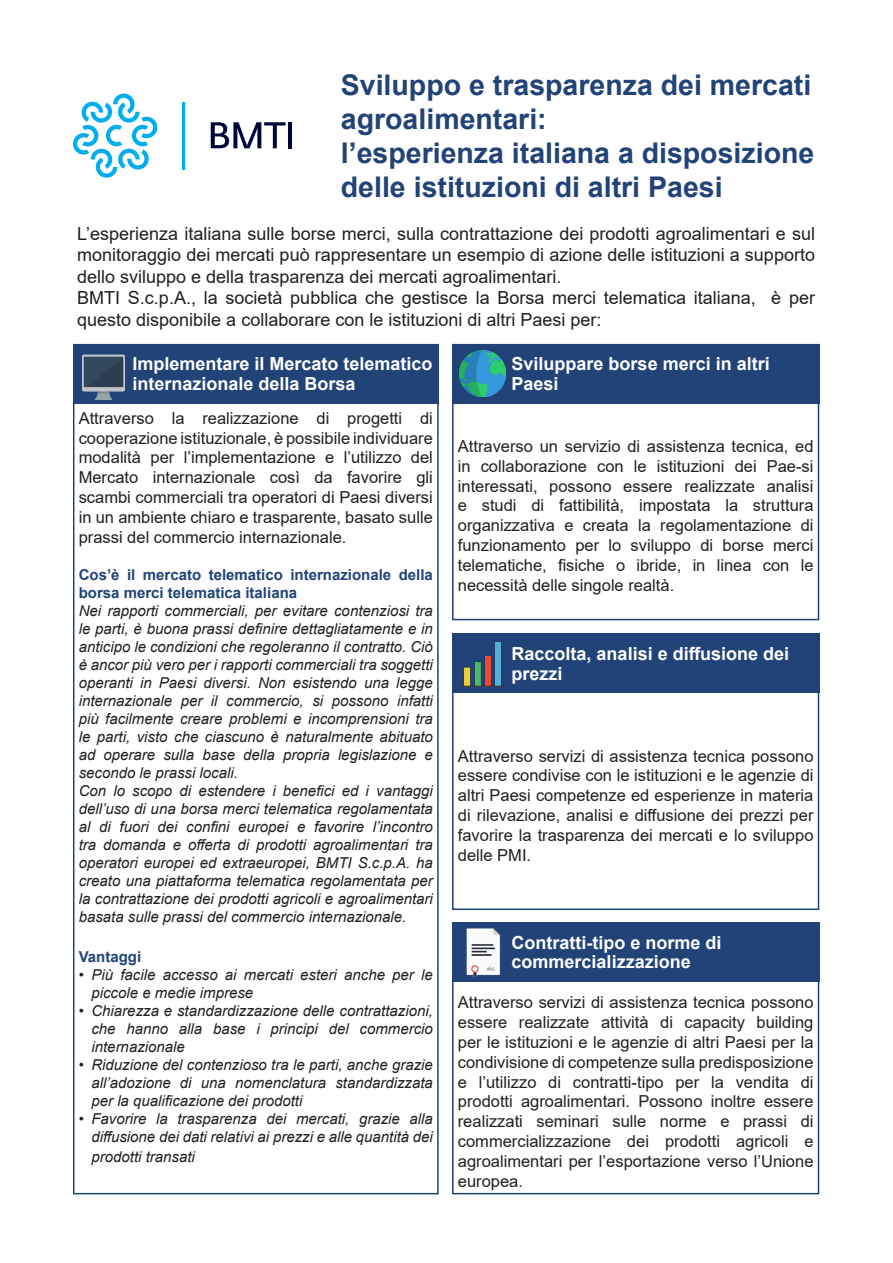
<style>
.page{position:relative;width:893px;height:1263px;background:#fff}
.page>*{position:absolute;margin:0;border:0;box-sizing:border-box;transform-origin:0 0}
.t1{font:700 28.5px/34.2px "Arial";color:#214378}
.t2{font:18px/21.6px "Arial";color:#231f20;text-align:justify}
.t3{font:700 18px/19.5px "Arial";color:#fff}
.t4{font:16.5px/19.8px "Arial";color:#231f20;text-align:justify}
.t5{font:italic 15px/18px "Arial";color:#231f20;text-align:justify}
.t6{font:700 15px/18px "Arial";color:#214378}
</style>
<div class="page">
<div style="left:452px;top:344px;width:367px;height:276px;border:2px solid #214378"></div>
<div style="left:73px;top:344px;width:366px;height:59px;background:#214378"></div>
<div style="left:452px;top:344px;width:367px;height:59px;background:#214378"></div>
<div style="left:452px;top:634px;width:367px;height:276px;border:2px solid #214378"></div>
<div style="left:452px;top:634px;width:367px;height:59px;background:#214378"></div>
<div style="left:452px;top:922px;width:367px;height:272px;border:2px solid #214378"></div>
<div style="left:452px;top:922px;width:367px;height:59px;background:#214378"></div>
<img style="left:82px;top:354px;width:43px;height:45px">
<img style="left:459px;top:350px;width:47px;height:47px">
<img style="left:461px;top:642px;width:42px;height:44px">
<img style="left:466px;top:928px;width:34px;height:49px">
<svg style="left:211px;top:122px;width:75px;height:26px"></svg>
<hr style="left:288px;top:122px;width:4px;height:26px;background:#000539">
<svg style="left:73px;top:94px;width:84px;height:84px"></svg>
<hr style="left:182px;top:102px;width:3px;height:67px;background:#00aeef">
<p class="t1" style="left:341px;top:68px;width:472px">Sviluppo e trasparenza dei mercati agroalimentari:</p>
<p class="t1" style="left:341px;top:136px;width:475px">l’esperienza italiana a disposizione delle istituzioni di altri Paesi</p>
<p class="t2" style="left:77px;top:222px;width:739px">L’esperienza italiana sulle borse merci, sulla contrattazione dei prodotti agroalimentari e sul monitoraggio dei mercati può rappresentare un esempio di azione delle istituzioni a supporto dello sviluppo e della trasparenza dei mercati agroalimentari.</p>
<p class="t2" style="left:77px;top:287px;width:739px">BMTI S.c.p.A., la società pubblica che gestisce la Borsa merci telematica italiana, è per questo disponibile a collaborare con le istituzioni di altri Paesi per:</p>
<p class="t3" style="left:512px;top:354px;width:260px">Sviluppare borse merci in altri<br>Paesi</p>
<p class="t3" style="left:132px;top:354px;width:302px">Implementare il Mercato telematico internazionale della Borsa</p>
<p class="t4" style="left:79px;top:408px;width:356px">Attraverso la realizzazione di progetti di cooperazione istituzionale, è possibile individuare modalità per l’implementazione e l’utilizzo del Mercato internazionale così da favorire gli scambi commerciali tra operatori di Paesi diversi in un ambiente chiaro e trasparente, basato sulle prassi del commercio internazionale.</p>
<p class="t6" style="left:79px;top:566px;width:356px">Cos’è il mercato telematico internazionale della borsa merci telematica italiana</p>
<p class="t5" style="left:79px;top:602px;width:356px">Nei rapporti commerciali, per evitare contenziosi tra le parti, è buona prassi definire dettagliatamente e in anticipo le condizioni che regoleranno il contratto. Ciò è ancor più vero per i rapporti commerciali tra soggetti operanti in Paesi diversi. Non esistendo una legge internazionale per il commercio, si possono infatti più facilmente creare problemi e incomprensioni tra le parti, visto che ciascuno è naturalmente abituato ad operare sulla base della propria legislazione e secondo le prassi locali.</p>
<p class="t5" style="left:79px;top:782px;width:356px">Con lo scopo di estendere i benefici ed i vantaggi dell’uso di una borsa merci telematica regolamentata al di fuori dei confini europei e favorire l’incontro tra domanda e offerta di prodotti agroalimentari tra operatori europei ed extraeuropei, BMTI S.c.p.A. ha creato una piattaforma telematica regolamentata per la contrattazione dei prodotti agricoli e agroalimentari basata sulle prassi del commercio internazionale.</p>
<p class="t6" style="left:79px;top:948px;width:64px">Vantaggi</p>
<p class="t5" style="left:91px;top:966px;width:343px;text-indent:-13px">• Più facile accesso ai mercati esteri anche per le piccole e medie imprese</p>
<p class="t5" style="left:91px;top:1002px;width:343px;text-indent:-13px">• Chiarezza e standardizzazione delle contrattazioni, che hanno alla base i principi del commercio internazionale</p>
<p class="t5" style="left:91px;top:1056px;width:343px;text-indent:-13px">• Riduzione del contenzioso tra le parti, anche grazie all’adozione di una nomenclatura standardizzata per la qualificazione dei prodotti</p>
<p class="t5" style="left:79px;top:1110px;width:356px;text-align:right">• Favorire la trasparenza dei mercati, grazie alla diffusione dei dati relativi ai prezzi e alle quantità dei</p>
<p class="t5" style="left:91px;top:1148px;width:105px">prodotti transati</p>
<p class="t4" style="left:458px;top:436px;width:357px">Attraverso un servizio di assistenza tecnica, ed in collaborazione con le istituzioni dei Pae-si interessati, possono essere realizzate analisi e studi di fattibilità, impostata la struttura organizzativa e creata la regolamentazione di funzionamento per lo sviluppo di borse merci telematiche, fisiche o ibride, in linea con le necessità delle singole realtà.</p>
<p class="t3" style="left:512px;top:644px;width:279px">Raccolta, analisi e diffusione dei prezzi</p>
<p class="t4" style="left:458px;top:746px;width:357px">Attraverso servizi di assistenza tecnica possono essere condivise con le istituzioni e le agenzie di altri Paesi competenze ed esperienze in materia di rilevazione, analisi e diffusione dei prezzi per favorire la trasparenza dei mercati e lo sviluppo delle PMI.</p>
<p class="t3" style="left:512px;top:933px;width:212px">Contratti-tipo e norme di commercializzazione</p>
<p class="t4" style="left:458px;top:992px;width:357px">Attraverso servizi di assistenza tecnica possono essere realizzate attività di capacity building per le istituzioni e le agenzie di altri Paesi per la condivisione di competenze sulla predisposizione e l’utilizzo di contratti-tipo per la vendita di prodotti agroalimentari. Possono inoltre essere realizzati seminari sulle norme e prassi di commercializzazione dei prodotti agricoli e agroalimentari per l’esportazione verso l’Unione europea.</p>
</div>
